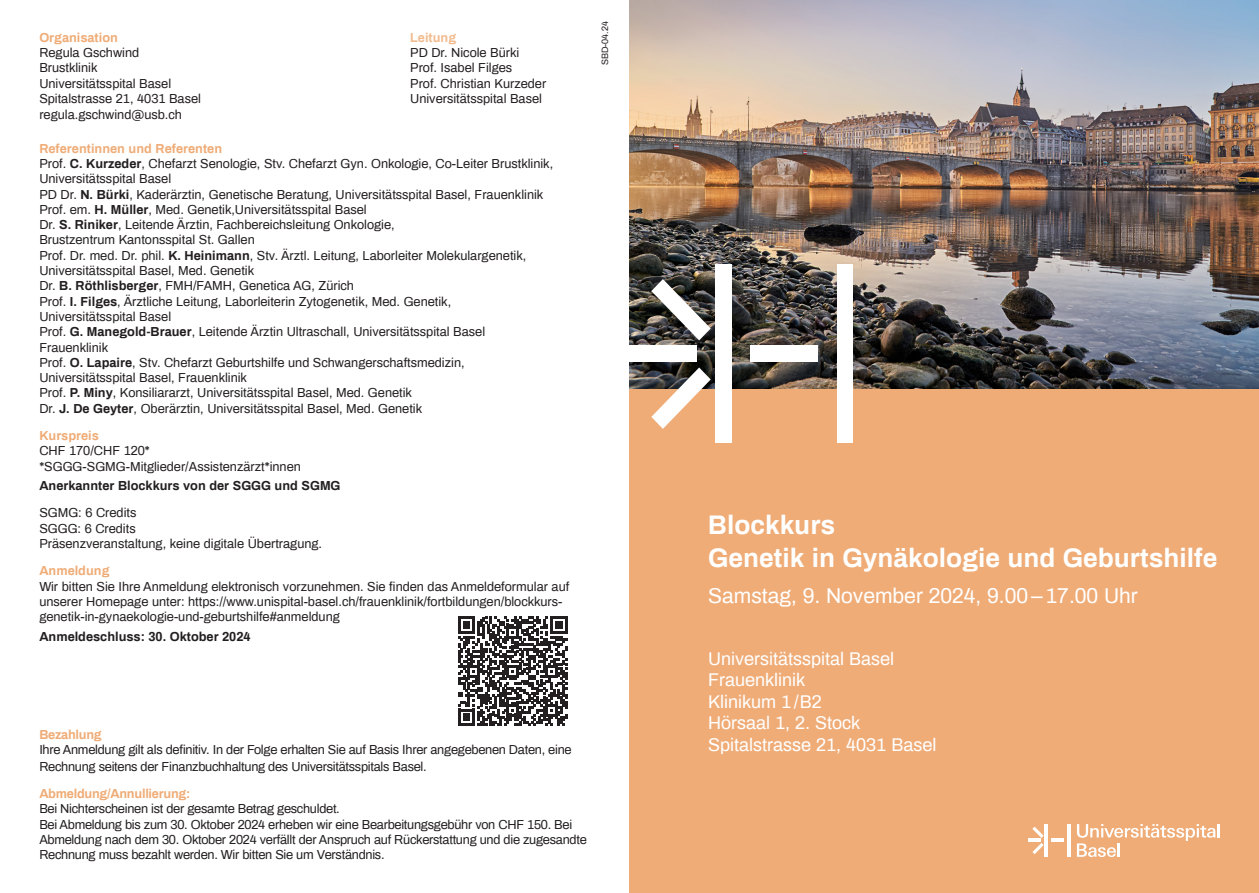
<style>
.page{position:relative;width:1259px;height:893px;background:#fff}
.page>*{position:absolute;margin:0;border:0;box-sizing:border-box;transform-origin:0 0}
.t1{font:700 26.25px "Archivo";color:#fff}
.t2{font:21px "Archivo";color:#fff}
.t3{font:18px "Archivo";color:#fff}
.t4{font:12.75px/15.3px "Archivo";color:#231f20}
.t5{font:12.75px/16.4px "Archivo";letter-spacing:-.02em;color:#231f20}
.t6{font:700 12.75px "Archivo";color:#231f20}
.t7{font:700 12.75px "Archivo";color:#efac77}
.t8{font:700 12.75px "Archivo";letter-spacing:-.02em;color:#efac77}
.t9{font:700 12.75px "Archivo";color:#f2bb8e}
.t10{font:9px "Archivo";color:#231f20}
.s1{font-weight:700}
</style>
<div class="page">
<div style="left:629px;top:386px;width:630px;height:507px;background:#efac77"></div>
<hr style="left:1044px;top:824px;width:3px;height:33px;background:#fff">
<hr style="left:1067px;top:824px;width:3px;height:33px;background:#fff">
<svg style="left:1051px;top:839px;width:13px;height:3px"></svg>
<svg style="left:1028px;top:827px;width:15px;height:27px"></svg>
<svg style="left:1077px;top:824px;width:142px;height:33px"></svg>
<img style="left:629px;top:0;width:630px;height:389px">
<div style="left:715px;top:264px;width:17px;height:179px;background:#fff"></div>
<div style="left:836px;top:264px;width:16px;height:179px;background:#fff"></div>
<div style="left:750px;top:345px;width:68px;height:17px;background:#fff"></div>
<div style="left:629px;top:345px;width:68px;height:17px;background:#fff"></div>
<svg style="left:651px;top:279px;width:59px;height:61px"></svg>
<svg style="left:651px;top:367px;width:59px;height:62px"></svg>
<svg style="left:458px;top:617px;width:109px;height:109px"></svg>
<p class="t9" style="left:410px;top:28px;width:48px">Leitung</p>
<p class="t4" style="left:410px;top:44px;width:111px">PD Dr. Nicole Bürki</p>
<p class="t4" style="left:410px;top:59px;width:104px">Prof. Isabel Filges</p>
<p class="t4" style="left:410px;top:75px;width:138px">Prof. Christian Kurzeder</p>
<p class="t4" style="left:410px;top:90px;width:133px">Universitätsspital Basel</p>
<p class="t7" style="left:39px;top:28px;width:80px">Organisation</p>
<p class="t4" style="left:39px;top:44px;width:101px">Regula Gschwind</p>
<p class="t4" style="left:39px;top:59px;width:60px">Brustklinik</p>
<p class="t4" style="left:39px;top:75px;width:133px">Universitätsspital Basel</p>
<p class="t4" style="left:39px;top:90px;width:163px">Spitalstrasse 21, 4031 Basel</p>
<p class="t4" style="left:39px;top:106px;width:144px">regula.gschwind@usb.ch</p>
<p class="t7" style="left:39px;top:139px;width:184px">Referentinnen und Referenten</p>
<p class="t4" style="left:39px;top:155px;width:515px">Prof. <span class="s1">C. Kurzeder</span>, Chefarzt Senologie, Stv. Chefarzt Gyn. Onkologie, Co-Leiter Brustklinik,</p>
<p class="t4" style="left:39px;top:170px;width:133px">Universitätsspital Basel</p>
<p class="t4" style="left:39px;top:186px;width:505px">PD Dr. <span class="s1">N. Bürki</span>, Kaderärztin, Genetische Beratung, Universitätsspital Basel, Frauenklinik</p>
<p class="t4" style="left:39px;top:201px;width:329px">Prof. em. <span class="s1">H. Müller</span>, Med. Genetik,Universitätsspital Basel</p>
<p class="t4" style="left:39px;top:216px;width:357px">Dr. <span class="s1">S. Riniker</span>, Leitende Ärztin, Fachbereichsleitung Onkologie,</p>
<p class="t4" style="left:39px;top:232px;width:217px">Brustzentrum Kantonsspital St. Gallen</p>
<p class="t4" style="left:39px;top:247px;width:488px">Prof. Dr. med. Dr. phil. <span class="s1">K. Heinimann</span>, Stv. Ärztl. Leitung, Laborleiter Molekulargenetik,</p>
<p class="t4" style="left:39px;top:262px;width:216px">Universitätsspital Basel, Med. Genetik</p>
<p class="t4" style="left:39px;top:277px;width:316px">Dr. <span class="s1">B. Röthlisberger</span>, FMH/FAMH, Genetica AG, Zürich</p>
<p class="t4" style="left:39px;top:293px;width:413px">Prof. <span class="s1">I. Filges</span>, Ärztliche Leitung, Laborleiterin Zytogenetik, Med. Genetik,</p>
<p class="t4" style="left:39px;top:308px;width:133px">Universitätsspital Basel</p>
<p class="t4" style="left:39px;top:323px;width:447px">Prof. <span class="s1">G. Manegold-Brauer</span>, Leitende Ärztin Ultraschall, Universitätsspital Basel</p>
<p class="t4" style="left:39px;top:339px;width:70px">Frauenklinik</p>
<p class="t4" style="left:39px;top:354px;width:427px">Prof. <span class="s1">O. Lapaire</span>, Stv. Chefarzt Geburtshilfe und Schwangerschaftsmedizin,</p>
<p class="t4" style="left:39px;top:369px;width:209px">Universitätsspital Basel, Frauenklinik</p>
<p class="t4" style="left:39px;top:385px;width:374px">Prof. <span class="s1">P. Miny</span>, Konsiliararzt, Universitätsspital Basel, Med. Genetik</p>
<p class="t4" style="left:39px;top:400px;width:384px">Dr. <span class="s1">J. De Geyter</span>, Oberärztin, Universitätsspital Basel, Med. Genetik</p>
<p class="t7" style="left:39px;top:426px;width:61px">Kurspreis</p>
<p class="t4" style="left:39px;top:442px;width:112px">CHF 170/CHF 120*</p>
<p class="t4" style="left:39px;top:458px;width:263px">*SGGG-SGMG-Mitglieder/Assistenzärzt*innen</p>
<p class="t6" style="left:39px;top:476px;width:303px">Anerkannter Blockkurs von der SGGG und SGMG</p>
<p class="t4" style="left:39px;top:505px;width:99px">SGMG: 6 Credits</p>
<p class="t4" style="left:39px;top:520px;width:98px">SGGG: 6 Credits</p>
<p class="t4" style="left:39px;top:535px;width:284px">Präsenzveranstaltung, keine digitale Übertragung.</p>
<p class="t7" style="left:39px;top:562px;width:72px">Anmeldung</p>
<p class="t4" style="left:39px;top:578px;width:531px">Wir bitten Sie Ihre Anmeldung elektronisch vorzunehmen. Sie finden das Anmeldeformular auf unserer Homepage unter: https://www.unispital-basel.ch/frauenklinik/fortbildungen/blockkurs-</p>
<p class="t4" style="left:39px;top:608px;width:302px">genetik-in-gynaekologie-und-geburtshilfe#anmeldung</p>
<p class="t6" style="left:39px;top:627px;width:213px">Anmeldeschluss: 30. Oktober 2024</p>
<p class="t10" style="left:598px;top:65px;width:46px;rotate:-90deg">SBD-04.24</p>
<p class="t8" style="left:39px;top:725px;width:64px">Bezahlung</p>
<p class="t5" style="left:39px;top:741px;width:534px">Ihre Anmeldung gilt als definitiv. In der Folge erhalten Sie auf Basis Ihrer angegebenen Daten, eine<br>Rechnung seitens der Finanzbuchhaltung des Universitätsspitals Basel.</p>
<p class="t8" style="left:39px;top:784px;width:152px">Abmeldung/Annullierung:</p>
<p class="t5" style="left:39px;top:800px;width:302px">Bei Nichterscheinen ist der gesamte Betrag geschuldet.</p>
<p class="t5" style="left:39px;top:815px;width:534px">Bei Abmeldung bis zum 30. Oktober 2024 erheben wir eine Bearbeitungsgebühr von CHF 150. Bei</p>
<p class="t5" style="left:39px;top:831px;width:549px;line-height:15.3px">Abmeldung nach dem 30. Oktober 2024 verfällt der Anspruch auf Rückerstattung und die zugesandte<br>Rechnung muss bezahlt werden. Wir bitten Sie um Verständnis.</p>
<p class="t1" style="left:708px;top:506px;width:128px">Blockkurs</p>
<p class="t1" style="left:708px;top:539px;width:511px">Genetik in Gynäkologie und Geburtshilfe</p>
<p class="t2" style="left:708px;top:581px;width:431px">Samstag, 9. November 2024, 9.00–17.00 Uhr</p>
<p class="t3" style="left:708px;top:645px;width:188px">Universitätsspital Basel</p>
<p class="t3" style="left:708px;top:667px;width:99px">Frauenklinik</p>
<p class="t3" style="left:708px;top:688px;width:115px">Klinikum 1/B2</p>
<p class="t3" style="left:708px;top:710px;width:154px">Hörsaal 1, 2. Stock</p>
<p class="t3" style="left:708px;top:732px;width:230px">Spitalstrasse 21, 4031 Basel</p>
</div>
